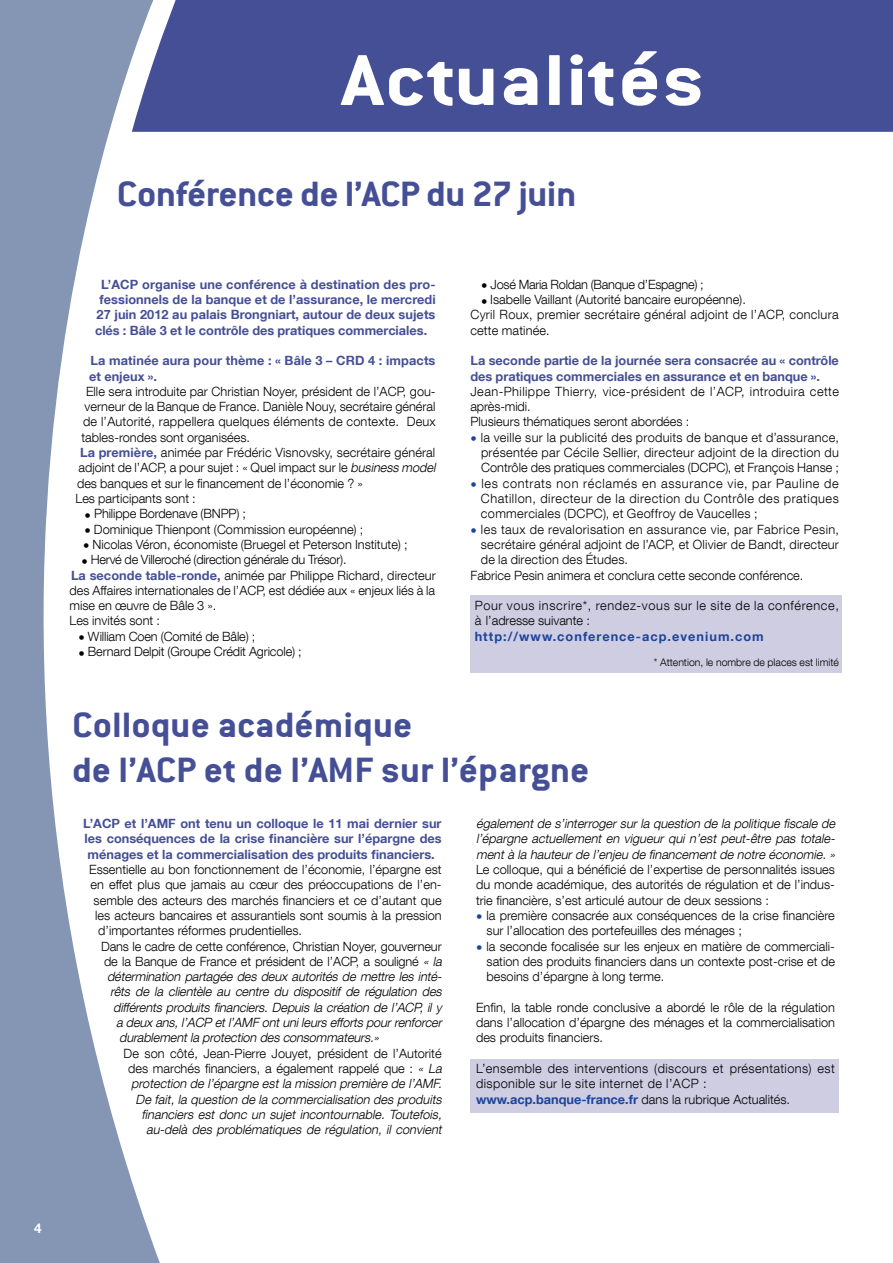
<style>
.page{position:relative;width:893px;height:1263px;background:#fff}
.page>*{position:absolute;margin:0;border:0;box-sizing:border-box;transform-origin:0 0}
.t1{font:700 79.05px "Conduit ITC";letter-spacing:.01em;color:#fff;scale:1.18 1}
.t2{font:700 38.7px/45px "Conduit ITC";color:#454f96;scale:1.09 1}
.t3{font:700 13.5px "Helvetica Neue LT Com";color:#fff}
.t4{font:300 12.75px/15.3px "Helvetica Neue LT Com";color:#000;text-align:justify}
.t5{font:italic 300 12.75px/15.3px "Helvetica Neue LT Com";color:#000;text-align:right}
.t6{font:700 12.75px/15.3px "Helvetica Neue LT Com";color:#454f96}
.t7{font:300 12.75px/15.3px "Helvetica Neue LT Com";letter-spacing:.035em;color:#000}
.t8{font:300 12.75px/15.3px "Helvetica Neue LT Com";letter-spacing:.03em;color:#000}
.t9{font:300 12.75px/15.3px "Helvetica Neue LT Com";letter-spacing:.05em;color:#000}
.t10{font:700 12.75px "Helvetica Neue LT Com";letter-spacing:.08em;color:#1c449c}
.t11{font:300 12.75px "Helvetica Neue LT Com";letter-spacing:-.02em;color:#000}
.t12{font:300 10.5px "Helvetica Neue LT Com";color:#000}
.s1{font-weight:700;color:#454f96}
.s2{font-style:italic}
.s3{color:#1c449c}
.s4{font-style:normal}
.s5{font-weight:700;color:#1c449c}
</style>
<div class="page">
<div style="left:470px;top:1059px;width:369px;height:54px;background:#cfcde2"></div>
<div style="left:470px;top:595px;width:372px;height:78px;background:#cfcde2"></div>
<div style="left:174px;top:0;width:719px;height:132px;background:#454f96"></div>
<svg style="left:0;top:0;width:174px;height:1263px"></svg>
<h1 class="t1" style="left:341px;top:34px;width:309px">Actualités</h1>
<h2 class="t2" style="left:117px;top:171px;width:423px">Conférence de l’ACP du 27 juin</h2>
<p class="t6" style="left:101px;top:276px;width:336px">L’ACP organise une conférence à destination des pro-</p>
<p class="t6" style="left:100px;top:291px;width:338px">fessionnels de la banque et de l’assurance, le mercredi</p>
<p class="t6" style="left:97px;top:307px;width:340px">27 juin 2012 au palais Brongniart, autour de deux sujets</p>
<p class="t6" style="left:95px;top:322px;width:334px">clés : Bâle 3 et le contrôle des pratiques commerciales.</p>
<p class="t6" style="left:89px;top:353px;width:348px">La matinée aura pour thème : « Bâle 3 – CRD 4 : impacts et enjeux ».</p>
<p class="t4" style="left:86px;top:383px;width:351px">Elle sera introduite par Christian Noyer, président de l’ACP, gou-</p>
<p class="t4" style="left:85px;top:399px;width:352px">verneur de la Banque de France. Danièle Nouy, secrétaire général</p>
<p class="t4" style="left:83px;top:414px;width:354px">de l’Autorité, rappellera quelques éléments de contexte. Deux</p>
<p class="t4" style="left:82px;top:429px;width:170px">tables-rondes sont organisées.</p>
<p class="t4" style="left:80px;top:445px;width:357px"><span class="s1">La première,</span> animée par Frédéric Visnovsky, secrétaire général</p>
<p class="t4" style="left:79px;top:460px;width:361px">adjoint de l’ACP, a pour sujet : « Quel impact sur le <span class="s2">business model</span></p>
<p class="t4" style="left:77px;top:475px;width:287px">des banques et sur le financement de l’économie ? »</p>
<p class="t4" style="left:76px;top:490px;width:122px">Les participants sont :</p>
<p class="t4" style="left:85px;top:506px;width:163px">• Philippe Bordenave (BNPP) ;</p>
<p class="t4" style="left:85px;top:521px;width:280px">• Dominique Thienpont (Commission européenne) ;</p>
<p class="t4" style="left:83px;top:536px;width:326px">• Nicolas Véron, économiste (Bruegel et Peterson Institute) ;</p>
<p class="t4" style="left:70px;top:552px;width:368px;text-align:left;text-indent:12px">• Hervé de Villeroché (direction générale du Trésor).<br><span class="s1">La seconde table-ronde,</span> animée par Philippe Richard, directeur des Affaires internationales de l’ACP, est dédiée aux « enjeux liés à la mise en œuvre de Bâle 3 ».<br>Les invités sont :</p>
<p class="t4" style="left:79px;top:628px;width:178px">• William Coen (Comité de Bâle) ;</p>
<p class="t4" style="left:79px;top:643px;width:225px">• Bernard Delpit (Groupe Crédit Agricole) ;</p>
<p class="t11" style="left:481px;top:276px;width:224px">• José Maria Roldan (Banque d’Espagne) ;</p>
<p class="t4" style="left:470px;top:292px;width:370px;text-align:left;text-indent:11px">• Isabelle Vaillant (Autorité bancaire européenne).<br>Cyril Roux, premier secrétaire général adjoint de l’ACP, conclura cette matinée.</p>
<p class="t6" style="left:470px;top:353px;width:370px">La seconde partie de la journée sera consacrée au « contrôle des pratiques commerciales en assurance et en banque ».</p>
<p class="t7" style="left:470px;top:383px;width:370px">Jean-Philippe Thierry, vice-président de l’ACP, introduira cette après-midi.<br>Plusieurs thématiques seront abordées :</p>
<p class="t4" style="left:481px;top:429px;width:359px;text-indent:-11px"><span class="s3">•</span> la veille sur la publicité des produits de banque et d’assurance, présentée par Cécile Sellier, directeur adjoint de la direction du Contrôle des pratiques commerciales (DCPC), et François Hanse ;</p>
<p class="t4" style="left:481px;top:475px;width:359px;text-indent:-10px"><span class="s3">•</span> les contrats non réclamés en assurance vie, par Pauline de Chatillon, directeur de la direction du Contrôle des pratiques commerciales (DCPC), et Geoffroy de Vaucelles ;</p>
<p class="t7" style="left:470px;top:521px;width:370px"><span class="s3">•</span> les taux de revalorisation en assurance vie, par Fabrice Pesin,</p>
<p class="t4" style="left:481px;top:536px;width:359px">secrétaire général adjoint de l’ACP, et Olivier de Bandt, directeur</p>
<p class="t4" style="left:481px;top:552px;width:149px">de la direction des études.</p>
<p class="t4" style="left:470px;top:567px;width:334px">Fabrice Pesin animera et conclura cette seconde conférence.</p>
<p class="t9" style="left:475px;top:598px;width:366px">Pour vous inscrire*, rendez-vous sur le site de la conférence, à l’adresse suivante :</p>
<p class="t10" style="left:475px;top:628px;width:291px">http://www.conference-acp.evenium.com</p>
<p class="t12" style="left:654px;top:656px;width:187px">* Attention, le nombre de places est limité</p>
<h2 class="t2" style="left:72px;top:702px;width:476px">Colloque académique<br>de l’ACP et de l’AMF sur l’épargne</h2>
<p class="t6" style="left:83px;top:816px;width:360px;text-align:justify">L’ACP et l’AMF ont tenu un colloque le 11 mai dernier sur les conséquences de la crise financière sur l’épargne des ménages et la commercialisation des produits financiers.</p>
<p class="t4" style="left:89px;top:862px;width:354px">Essentielle au bon fonctionnement de l’économie, l’épargne est</p>
<p class="t4" style="left:91px;top:877px;width:353px">en effet plus que jamais au cœur des préoccupations de l’en-</p>
<p class="t4" style="left:94px;top:892px;width:350px">semble des acteurs des marchés financiers et ce d’autant que</p>
<p class="t4" style="left:95px;top:907px;width:348px">les acteurs bancaires et assurantiels sont soumis à la pression</p>
<p class="t4" style="left:98px;top:923px;width:206px">d’importantes réformes prudentielles.</p>
<p class="t4" style="left:101px;top:938px;width:342px">Dans le cadre de cette conférence, Christian Noyer, gouverneur</p>
<p class="t4" style="left:104px;top:953px;width:342px">de la Banque de France et président de l’ACP, a souligné <span class="s2">« la</span></p>
<p class="t5" style="left:107px;top:969px;width:339px">détermination partagée des deux autorités de mettre les inté-</p>
<p class="t5" style="left:110px;top:984px;width:336px">rêts de la clientèle au centre du dispositif de régulation des</p>
<p class="t5" style="left:113px;top:999px;width:330px">différents produits financiers. Depuis la création de l’ACP, il y</p>
<p class="t5" style="left:116px;top:1015px;width:330px">a deux ans,l’ACP etl’AMF ontunileurs efforts pourrenforcer</p>
<p class="t5" style="left:119px;top:1030px;width:264px">durablementla protection des consommateurs.»</p>
<p class="t5" style="left:124px;top:1045px;width:322px"><span class="s4">De son côté, Jean-Pierre Jouyet, président de l’Autorité des marchés financiers, a également rappelé que :</span> « La protection de l’épargne estla mission première de l’AMF.<br>De fait,la question de la commercialisation des produits financiers est donc un sujet incontournable. Toutefois, au-delà des problématiques de régulation, il convient</p>
<p class="t5" style="left:476px;top:816px;width:363px;text-align:justify">égalementde s’interrogersurla question de la politique fiscale de l’épargne actuellement en vigueur qui n’est peut-être pas totale&shy;mentà la hauteurde l’enjeu de financementde notre économie.»</p>
<p class="t4" style="left:476px;top:862px;width:360px">Le colloque, qui a bénéficié de l’expertise de personnalités issues du monde académique, des autorités de régulation et de l’indus&shy;trie financière, s’est articulé autour de deux sessions :</p>
<p class="t4" style="left:487px;top:907px;width:350px;text-indent:-11px"><span class="s3">•</span> la première consacrée aux conséquences de la crise financière sur l’allocation des portefeuilles des ménages ;</p>
<p class="t4" style="left:487px;top:938px;width:350px;text-indent:-11px"><span class="s3">•</span> la seconde focalisée sur les enjeux en matière de commerciali&shy;sation des produits financiers dans un contexte post-crise et de besoins d’épargne à long terme.</p>
<p class="t4" style="left:476px;top:999px;width:360px">Enfin, la table ronde conclusive a abordé le rôle de la régulation dans l’allocation d’épargne des ménages et la commercialisation des produits financiers.</p>
<p class="t8" style="left:476px;top:1060px;width:360px">L’ensemble des interventions (discours et présentations) est disponible sur le site internet de l’ACP : <span class="s5">www.acp.banque-france.fr</span> dans la rubrique Actualités.</p>
<p class="t3" style="left:34px;top:1220px;width:9px">4</p>
</div>
